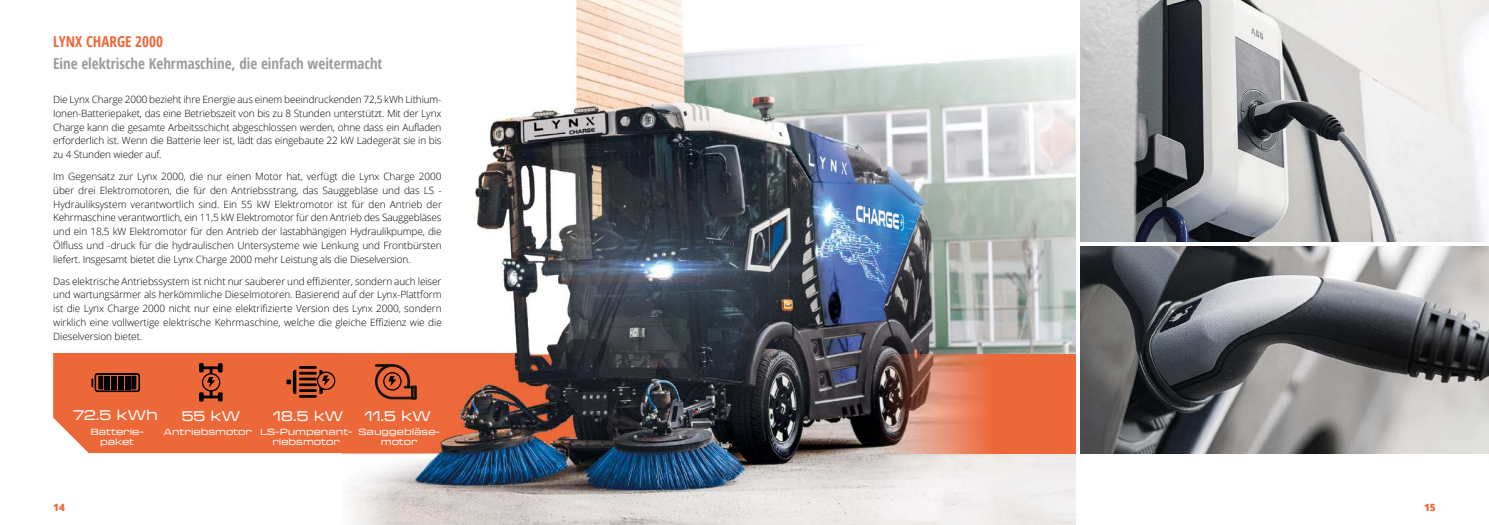
<style>
.page{position:relative;width:1489px;height:525px;background:#fff}
.page>*{position:absolute;margin:0;border:0;box-sizing:border-box;transform-origin:0 0}
.t1{font:700 condensed 15px "Open Sans";color:#9d9d9c}
.t2{font:700 condensed 15px "Open Sans";color:#ed6839}
.t3{font:expanded 13.75px "Transducer Test";color:#fff}
.t4{font:300 10px/13.8px "Open Sans";letter-spacing:-.015em;color:#000;text-align:justify}
.t5{font:800 10px "Open Sans";color:#ed6839}
.t6{font:expanded 8.75px/10.6px "Transducer Test";color:#fff;text-align:center}
</style>
<div class="page">
<img style="left:342px;top:0;width:733px;height:524px">
<div style="left:53px;top:354px;width:387px;height:99px;background:#ed6839"></div>
<svg style="left:864px;top:354px;width:211px;height:99px;background:#c26a4b"></svg>
<hr style="left:210px;top:366px;width:2px;height:32px;background:#000">
<hr style="left:200px;top:395px;width:22px;height:3px;background:#000">
<hr style="left:200px;top:366px;width:22px;height:3px;background:#000">
<div style="left:199px;top:363px;width:5px;height:9px;background:#000"></div>
<div style="left:218px;top:363px;width:5px;height:9px;background:#000"></div>
<div style="left:218px;top:392px;width:5px;height:9px;background:#000"></div>
<div style="left:199px;top:392px;width:5px;height:9px;background:#000"></div>
<svg style="left:202px;top:373px;width:18px;height:18px"></svg>
<svg style="left:286px;top:366px;width:49px;height:31px;background:#9d4425"></svg>
<svg style="left:375px;top:364px;width:42px;height:35px"></svg>
<hr style="left:53px;top:353px;width:462px;height:1px;background:#ed6839">
<svg style="left:91px;top:372px;width:50px;height:20px"></svg>
<img style="left:1080px;top:0;width:408px;height:242px">
<img style="left:1080px;top:246px;width:408px;height:207px">
<h1 class="t2" style="left:53px;top:35px;width:111px">LYNX CHARGE 2000</h1>
<h1 class="t1" style="left:53px;top:58px;width:331px">Eine elektrische Kehrmaschine, die einfach weitermacht</h1>
<p class="t4" style="left:53px;top:94px;width:390px">Die Lynx Charge 2000 bezieht ihre Energie aus einem beeindruckenden 72,5 kWh Lithium-Ionen-Batteriepaket, das eine Betriebszeit von bis zu 8 Stunden unterstützt. Mit der Lynx Charge kann die gesamte Arbeitsschicht abgeschlossen werden, ohne dass ein Aufladen erforderlich ist. Wenn die Batterie leer ist, lädt das eingebaute 22 kW Ladegerät sie in bis zu 4 Stunden wieder auf.</p>
<p class="t4" style="left:53px;top:170px;width:390px">Im Gegensatz zur Lynx 2000, die nur einen Motor hat, verfügt die Lynx Charge 2000 über drei Elektromotoren, die für den Antriebsstrang, das Sauggebläse und das LS - Hydrauliksystem verantwortlich sind. Ein 55 kW Elektromotor ist für den Antrieb der Kehrmaschine verantwortlich, ein 11,5 kW Elektromotor für den Antrieb des Sauggebläses und ein 18,5 kW Elektromotor für den Antrieb der lastabhängigen Hydraulikpumpe, die Ölfluss und -druck für die hydraulischen Untersysteme wie Lenkung und Frontbürsten liefert. Insgesamt bietet die Lynx Charge 2000 mehr Leistung als die Dieselversion.</p>
<p class="t4" style="left:53px;top:274px;width:390px">Das elektrische Antriebssystem ist nicht nur sauberer und effizienter, sondern auch leiser und wartungsärmer als herkömmliche Dieselmotoren. Basierend auf der Lynx-Plattform ist die Lynx Charge 2000 nicht nur eine elektrifizierte Version des Lynx 2000, sondern wirklich eine vollwertige elektrische Kehrmaschine, welche die gleiche Effizienz wie die Dieselversion bietet.</p>
<h2 class="t3" style="left:73px;top:409px;width:86px">72.5 kWh</h2>
<h2 class="t3" style="left:182px;top:410px;width:60px">55 kW</h2>
<h2 class="t3" style="left:273px;top:410px;width:71px">18.5 kW</h2>
<h2 class="t3" style="left:365px;top:410px;width:67px">11.5 kW</h2>
<p class="t6" style="left:272px;top:426px;width:81px;text-align:left;text-indent:-108px">Antriebsmotor LS-Pumpenant&shy;riebsmotor</p>
<p class="t6" style="left:358px;top:426px;width:83px">Sauggeblase&shy;motor</p>
<p class="t6" style="left:415px;top:420px;width:6px">..</p>
<p class="t6" style="left:90px;top:426px;width:55px">Batterie&shy;paket</p>
<p class="t5" style="left:53px;top:501px;width:13px">14</p>
<p class="t5" style="left:1423px;top:501px;width:13px">15</p>
</div>
